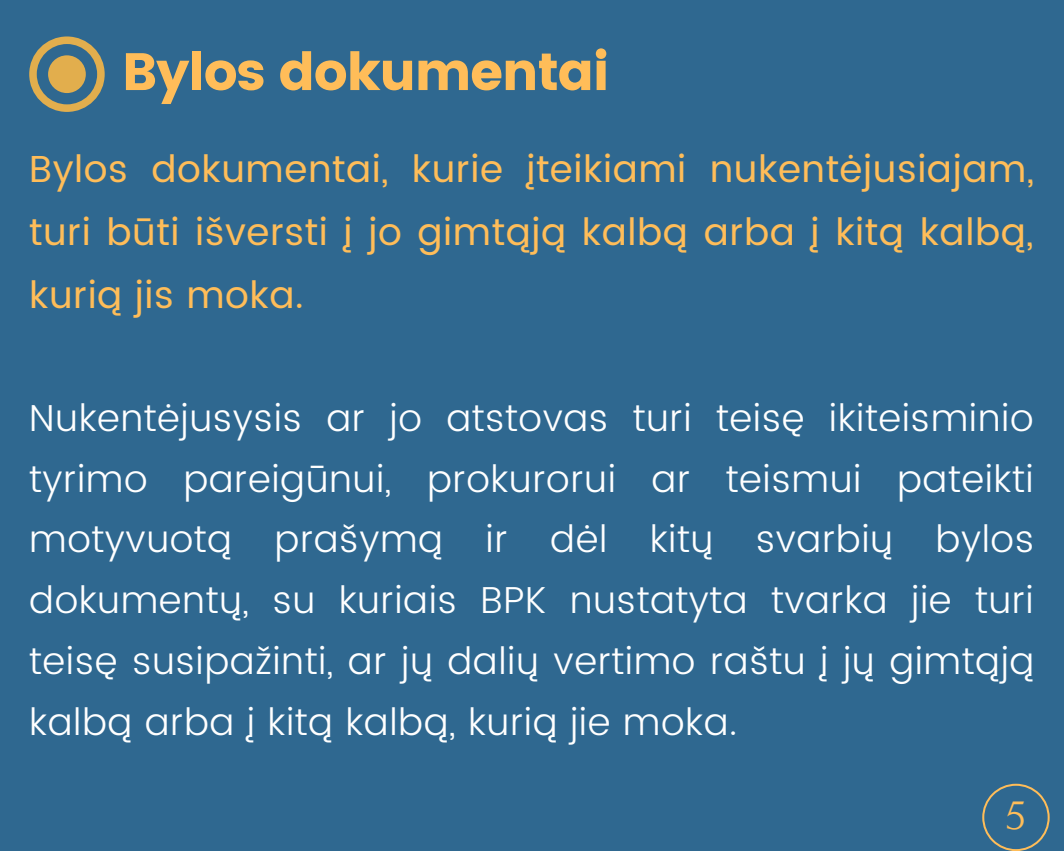
<style>
.page{position:relative;width:1064px;height:851px;background:#fff}
.page>*{position:absolute;margin:0;border:0;box-sizing:border-box;transform-origin:0 0}
.t1{font:52.5px "Poppins";letter-spacing:-.03em;color:#ffbd59}
.t2{font:43.95px "Forum";color:#ffbd59}
.t3{font:300 37.5px/60.8px "Poppins";letter-spacing:.015em;color:#fff;text-align:justify}
.t4{font:37.5px/63px "Poppins";letter-spacing:.015em;color:#ffbd59;text-align:justify}
</style>
<div class="page">
<div style="left:0;top:0;width:1063px;height:850px;background:#2f6890"></div>
<svg style="left:29px;top:36px;width:76px;height:76px"></svg>
<svg style="left:982px;top:783px;width:67px;height:67px"></svg>
<h1 class="t1" style="left:122px;top:41px;width:489px">Bylos dokumentai</h1>
<p class="t4" style="left:29px;top:137px;width:1005px">Bylos dokumentai, kurie įteikiami nukentėjusiajam, turi būti išversti į jo gimtąją kalbą arba į kitą kalbą, kurią jis moka.</p>
<p class="t3" style="left:29px;top:387px;width:1006px">Nukentėjusysis ar jo atstovas turi teisę ikiteisminio tyrimo pareigūnui, prokurorui ar teismui pateikti motyvuotą prašymą ir dėl kitų svarbių bylos dokumentų, su kuriais BPK nustatyta tvarka jie turi teisę susipažinti, ar jų dalių vertimo raštu į jų gimtąją kalbą arba į kitą kalbą, kurią jie moka.</p>
<p class="t2" style="left:1006px;top:790px;width:21px">5</p>
</div>
